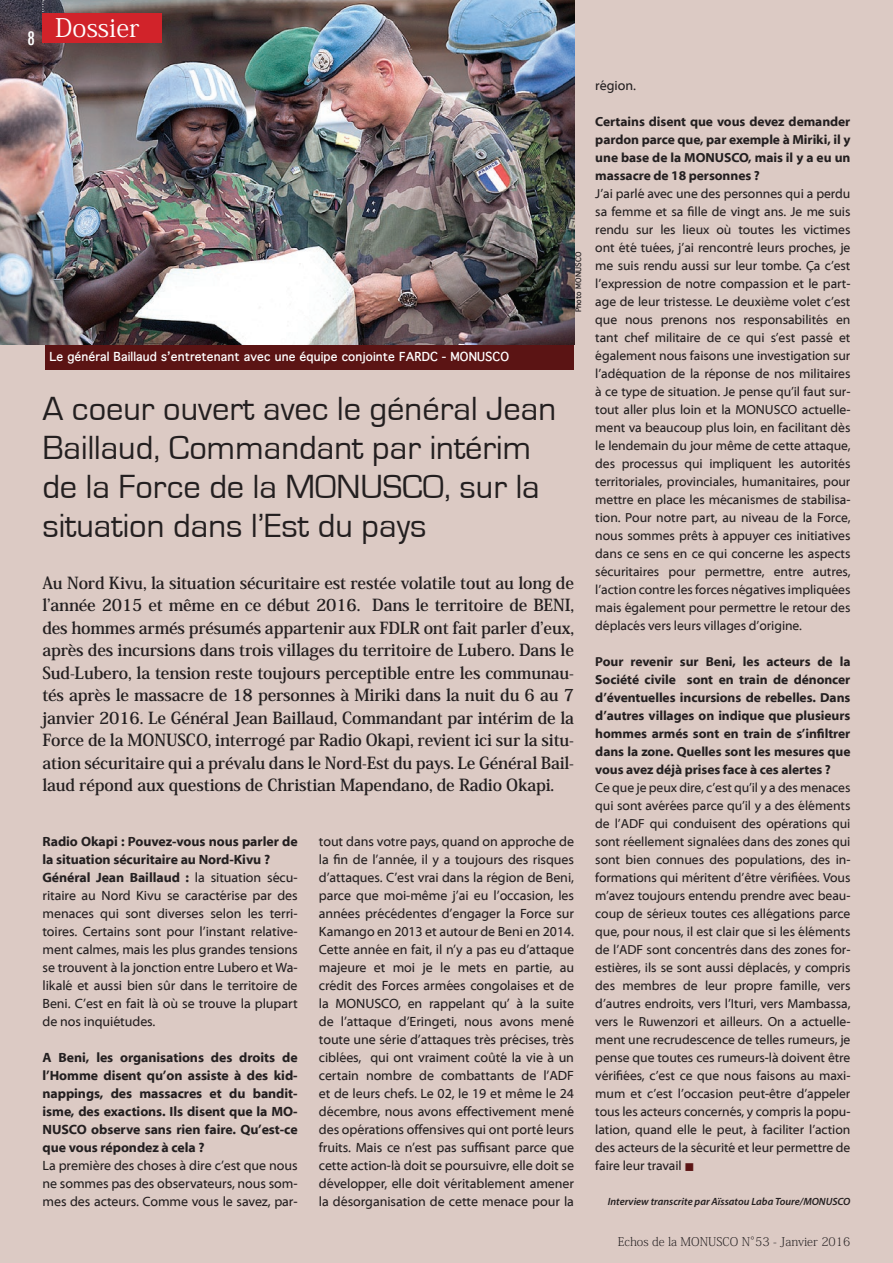
<style>
.page{position:relative;width:893px;height:1263px;background:#dccac4}
.page>*{position:absolute;margin:0;border:0;box-sizing:border-box;transform-origin:0 0}
.t1{font:34.5px/39px "Eurostile";color:#231f20}
.t2{font:25.5px "Koz Min Pro";color:#fff}
.t3{font:500 condensed 18px "Futura";color:#fff}
.t4{font:700 16.5px/22.5px "Koz Min Pr 6 N";letter-spacing:-.01em;color:#231f20;text-align:justify}
.t5{font:13.5px/18px "Myriad Web Pro";letter-spacing:-.005em;color:#231f20;text-align:justify}
.t6{font:700 13.5px/18px "Myriad Web Pro";letter-spacing:-.005em;color:#231f20;text-align:justify}
.t7{font:13.2px/18px "Myriad Web Pro";letter-spacing:-.005em;color:#231f20;text-align:justify}
.t8{font:700 13.2px/18px "Myriad Web Pro";letter-spacing:-.005em;color:#231f20;text-align:justify}
.t9{font:700 12px "Thonburi";color:#fff}
.t10{font:200 12px "Koz Min Pr 6 N";color:#231f20}
.t11{font:italic 600 10.5px "Myriad Pro";color:#231f20}
.t12{font:700 7.5px "Thonburi";color:#231f20}
.s1{font-weight:700}
.s2{color:#5b1414}
</style>
<div class="page">
<img style="left:0;top:0;width:574px;height:344px">
<div style="left:45px;top:346px;width:529px;height:24px;background:#5b1414"></div>
<svg style="left:42px;top:0;width:2px;height:13px"></svg>
<div style="left:42px;top:13px;width:120px;height:30px;background:#d1232a"></div>
<h3 class="t3" style="left:27px;top:27px;width:9px">8</h3>
<h2 class="t2" style="left:55px;top:10px;width:86px">Dossier</h2>
<p class="t9" style="left:49px;top:347px;width:461px">Le général Baillaud s’entretenant avec une équipe conjointe FARDC - MONUSCO</p>
<p class="t12" style="left:572px;top:312px;width:62px;rotate:-90deg">Photo MONUSCO</p>
<h1 class="t1" style="left:42px;top:390px;width:515px">A coeur ouvert avec le général Jean<br>Baillaud, Commandant par intérim de la Force de la MONUSCO, sur la situation dans l’Est du pays</h1>
<p class="t4" style="left:42px;top:572px;width:533px">Au Nord Kivu, la situation sécuritaire est restée volatile tout au long de l’année 2015 et même en ce début 2016. Dans le territoire de BENI, des hommes armés présumés appartenir aux FDLR ont fait parler d’eux, après des incursions dans trois villages du territoire de Lubero. Dans le Sud-Lubero, la tension reste toujours perceptible entre les communau&shy;tés après le massacre de 18 personnes à Miriki dans la nuit du 6 au 7 janvier 2016. Le Général Jean Baillaud, Commandant par intérim de la Force de la MONUSCO, interrogé par Radio Okapi, revient ici sur la situ&shy;ation sécuritaire qui a prévalu dans le Nord-Est du pays. Le Général Bail&shy;laud répond aux questions de Christian Mapendano, de Radio Okapi.</p>
<p class="t5" style="left:43px;top:833px;width:257px;text-align:left"><span class="s1">Radio Okapi : Pouvez-vous nous parler de la situation sécuritaire au Nord-Kivu ?<br>Général Jean Baillaud :</span> la situation sécu&shy;ritaire au Nord Kivu se caractérise par des menaces qui sont diverses selon les terri&shy;toires. Certains sont pour l’instant relative&shy;ment calmes, mais les plus grandes tensions se trouvent à la jonction entre Lubero et Wa&shy;likalé et aussi bien sûr dans le territoire de Beni. C’est en fait là où se trouve la plupart de nos inquiétudes.</p>
<p class="t6" style="left:43px;top:1049px;width:257px">A Beni, les organisations des droits de l’Homme disent qu’on assiste à des kid&shy;nappings, des massacres et du bandit&shy;isme, des exactions. Ils disent que la MO-NUSCO observe sans rien faire. Qu’est-ce que vous répondez à cela ?</p>
<p class="t5" style="left:43px;top:1157px;width:257px">La première des choses à dire c’est que nous ne sommes pas des observateurs, nous som&shy;mes des acteurs. Comme vous le savez, par-</p>
<p class="t5" style="left:319px;top:833px;width:257px">tout dans votre pays, quand on approche de la fin de l’année, il y a toujours des risques d’attaques. C’est vrai dans la région de Beni, parce que moi-même j’ai eu l’occasion, les années précédentes d’engager la Force sur Kamango en 2013 et autour de Beni en 2014.<br>Cette année en fait, il n’y a pas eu d’attaque majeure et moi je le mets en partie, au crédit des Forces armées congolaises et de la MONUSCO, en rappelant qu’ à la suite de l’attaque d’Eringeti, nous avons mené toute une série d’attaques très précises, très ciblées, qui ont vraiment coûté la vie à un certain nombre de combattants de l’ADF et de leurs chefs. Le 02, le 19 et même le 24 décembre, nous avons effectivement mené des opérations offensives qui ont porté leurs fruits. Mais ce n’est pas suffisant parce que cette action-là doit se poursuivre, elle doit se développer, elle doit véritablement amener la désorganisation de cette menace pour la</p>
<p class="t5" style="left:595px;top:77px;width:42px">région.</p>
<p class="t8" style="left:595px;top:113px;width:257px">Certains disent que vous devez demander pardon parce que, par exemple à Miriki, il y une base de la MONUSCO, mais il y a eu un massacre de 18 personnes ?</p>
<p class="t7" style="left:595px;top:185px;width:257px">J’ai parlé avec une des personnes qui a perdu sa femme et sa fille de vingt ans. Je me suis rendu sur les lieux où toutes les victimes ont été tuées, j’ai rencontré leurs proches, je me suis rendu aussi sur leur tombe. Ça c’est l’expression de notre compassion et le part&shy;age de leur tristesse. Le deuxième volet c’est que nous prenons nos responsabilités en tant chef militaire de ce qui s’est passé et également nous faisons une investigation sur l’adéquation de la réponse de nos militaires à ce type de situation. Je pense qu’il faut sur&shy;tout aller plus loin et la MONUSCO actuelle&shy;ment va beaucoup plus loin, en facilitant dès le lendemain du jour même de cette attaque, des processus qui impliquent les autorités territoriales, provinciales, humanitaires, pour mettre en place les mécanismes de stabilisa&shy;tion. Pour notre part, au niveau de la Force, nous sommes prêts à appuyer ces initiatives dans ce sens en ce qui concerne les aspects sécuritaires pour permettre, entre autres, l’action contre les forces négatives impliquées mais également pour permettre le retour des déplacés vers leurs villages d’origine.</p>
<p class="t8" style="left:595px;top:653px;width:257px">Pour revenir sur Beni, les acteurs de la Société civile sont en train de dénoncer d’éventuelles incursions de rebelles. Dans d’autres villages on indique que plusieurs hommes armés sont en train de s’infiltrer dans la zone. Quelles sont les mesures que vous avez déjà prises face à ces alertes ?</p>
<p class="t7" style="left:595px;top:779px;width:257px">Ce que je peux dire, c’est qu’il y a des menaces qui sont avérées parce qu’il y a des éléments de l’ADF qui conduisent des opérations qui sont réellement signalées dans des zones qui sont bien connues des populations, des in&shy;formations qui méritent d’être vérifiées. Vous m’avez toujours entendu prendre avec beau&shy;coup de sérieux toutes ces allégations parce que, pour nous, il est clair que si les éléments de l’ADF sont concentrés dans des zones for&shy;estières, ils se sont aussi déplacés, y compris des membres de leur propre famille, vers d’autres endroits, vers l’Ituri, vers Mambassa, vers le Ruwenzori et ailleurs. On a actuelle&shy;ment une recrudescence de telles rumeurs, je pense que toutes ces rumeurs-là doivent être vérifiées, c’est ce que nous faisons au maxi&shy;mum et c’est l’occasion peut-être d’appeler tous les acteurs concernés, y compris la popu&shy;lation, quand elle le peut, à faciliter l’action des acteurs de la sécurité et leur permettre de faire leur travail <span class="s2">■</span></p>
<p class="t11" style="left:608px;top:1195px;width:244px">Interview transcrite par Aïssatou Laba Toure/MONUSCO</p>
<p class="t10" style="left:618px;top:1235px;width:234px">Echos de la MONUSCO N°53 - Janvier 2016</p>
</div>
